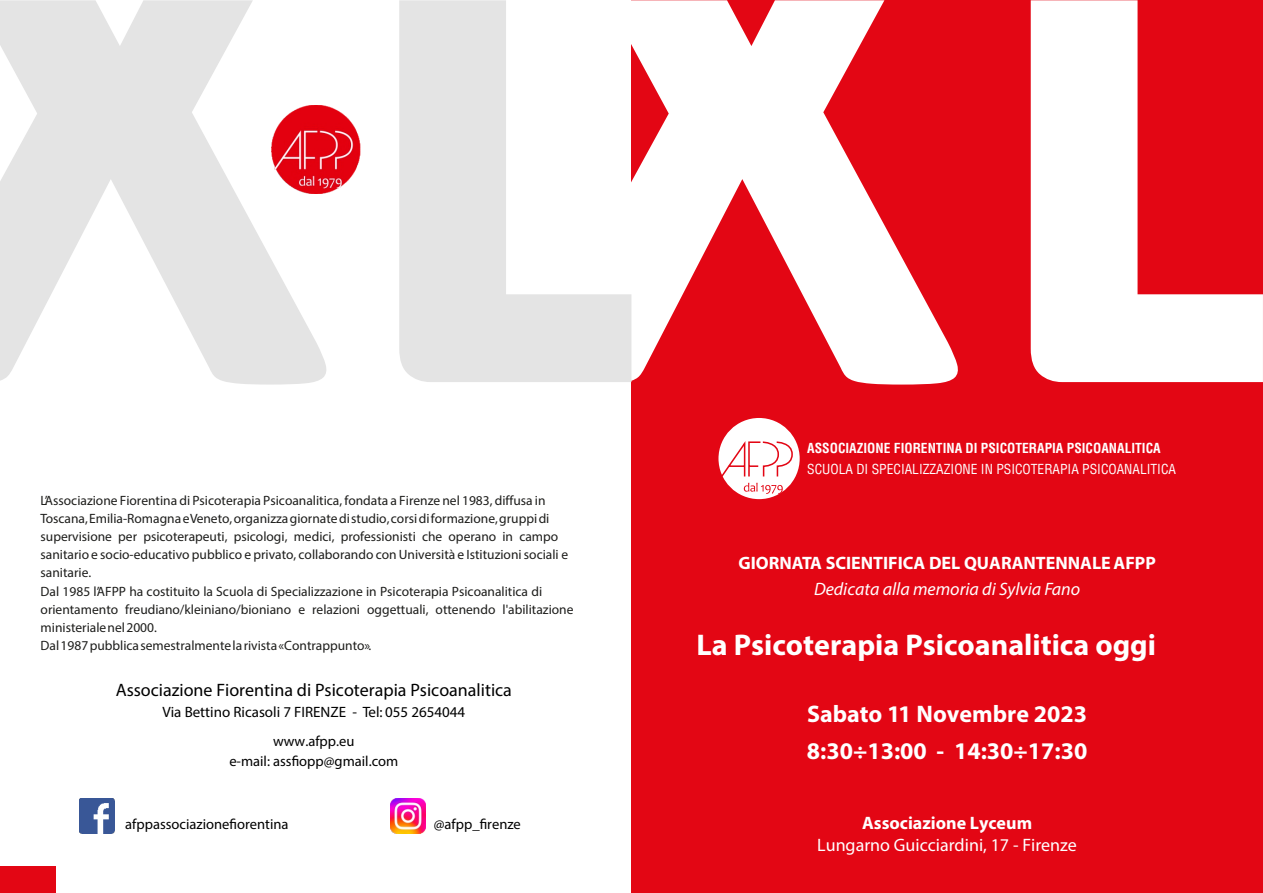
<style>
.page{position:relative;width:1263px;height:893px;background:#fff}
.page>*{position:absolute;margin:0;border:0;box-sizing:border-box;transform-origin:0 0}
.t1{font:700 30px "Myriad Pro";color:#fff}
.t2{font:700 24px/36.6px "Myriad Pro";color:#fff}
.t3{font:700 18px "Myriad Pro";color:#fff}
.t4{font:18px "Myriad Pro";color:#000}
.t5{font:italic 18px "Myriad Pro";color:#fff}
.t6{font:18px "Myriad Pro";color:#fff}
.t7{font:15px "Myriad Pro";color:#000}
.t8{font:14.55px/20.1px "Myriad Pro";color:#000;text-align:center}
.t9{font:13.5px/18.1px "Myriad Pro";color:#1d1d1b}
.t10{font:condensed 13.5px "Helvetica LT Std";color:#fff}
.t11{font:700 condensed 13.5px "Helvetica LT Std";color:#fff}
</style>
<div class="page">
<div style="left:631px;top:0;width:632px;height:893px;background:#e30614"></div>
<svg style="left:631px;top:0;width:632px;height:385px;fill:#fff"></svg>
<div style="left:718px;top:418px;width:82px;height:81px;background:#fff;border-radius:50%"></div>
<svg style="left:719px;top:439px;width:75px;height:55px"></svg>
<svg style="left:0;top:0;width:631px;height:385px;fill:#e4e4e4"></svg>
<div style="left:0;top:866px;width:55px;height:27px;background:#e30614"></div>
<img style="left:266px;top:105px;width:96px;height:88px">
<img style="left:391px;top:798px;width:34px;height:35px">
<img style="left:79px;top:798px;width:35px;height:35px">
<p class="t9" style="left:41px;top:491px;width:534px">L’Associazione Fiorentina di Psicoterapia Psicoanalitica, fondata a Firenze nel 1983, diffusa in Toscana, Emilia-Romagna e Veneto, organizza giornate di studio, corsi di formazione, gruppi di supervisione per psicoterapeuti, psicologi, medici, professionisti che operano in campo sanitario e socio-educativo pubblico e privato, collaborando con Università e Istituzioni sociali e sanitarie.<br>Dal 1985 l’AFPP ha costituito la Scuola di Specializzazione in Psicoterapia Psicoanalitica di orientamento freudiano/kleiniano/bioniano e relazioni oggettuali, ottenendo l'abilitazione ministeriale nel 2000.<br>Dal 1987 pubblica semestralmente la rivista «Contrappunto».</p>
<h3 class="t4" style="left:116px;top:678px;width:398px">Associazione Fiorentina di Psicoterapia Psicoanalitica</h3>
<p class="t7" style="left:162px;top:703px;width:304px">Via Bettino Ricasoli 7 FIRENZE - Tel: 055 2654044</p>
<p class="t8" style="left:229px;top:730px;width:171px">www.afpp.eu<br>e-mail: assfiopp@gmail.com</p>
<p class="t8" style="left:125px;top:814px;width:165px">afppassociazionefiorentina</p>
<p class="t8" style="left:434px;top:814px;width:89px">@afpp_firenze</p>
<p class="t11" style="left:807px;top:443px;width:355px">ASSOCIAZIONE FIORENTINA DI PSICOTERAPIA PSICOANALITICA</p>
<p class="t10" style="left:807px;top:465px;width:370px">SCUOLA DI SPECIALIZZAZIONE IN PSICOTERAPIA PSICOANALITICA</p>
<h3 class="t3" style="left:738px;top:552px;width:419px">GIORNATA SCIENTIFICA DEL QUARANTENNALE AFPP</h3>
<h3 class="t5" style="left:814px;top:578px;width:268px">Dedicata alla memoria di Sylvia Fano</h3>
<h1 class="t1" style="left:696px;top:625px;width:461px">La Psicoterapia Psicoanalitica oggi</h1>
<h2 class="t2" style="left:807px;top:695px;width:282px">Sabato 11 Novembre 2023<br>8:30÷13:00 - 14:30÷17:30</h2>
<h3 class="t3" style="left:862px;top:811px;width:172px">Associazione Lyceum</h3>
<h3 class="t6" style="left:817px;top:834px;width:261px">Lungarno Guicciardini, 17 - Firenze</h3>
</div>
